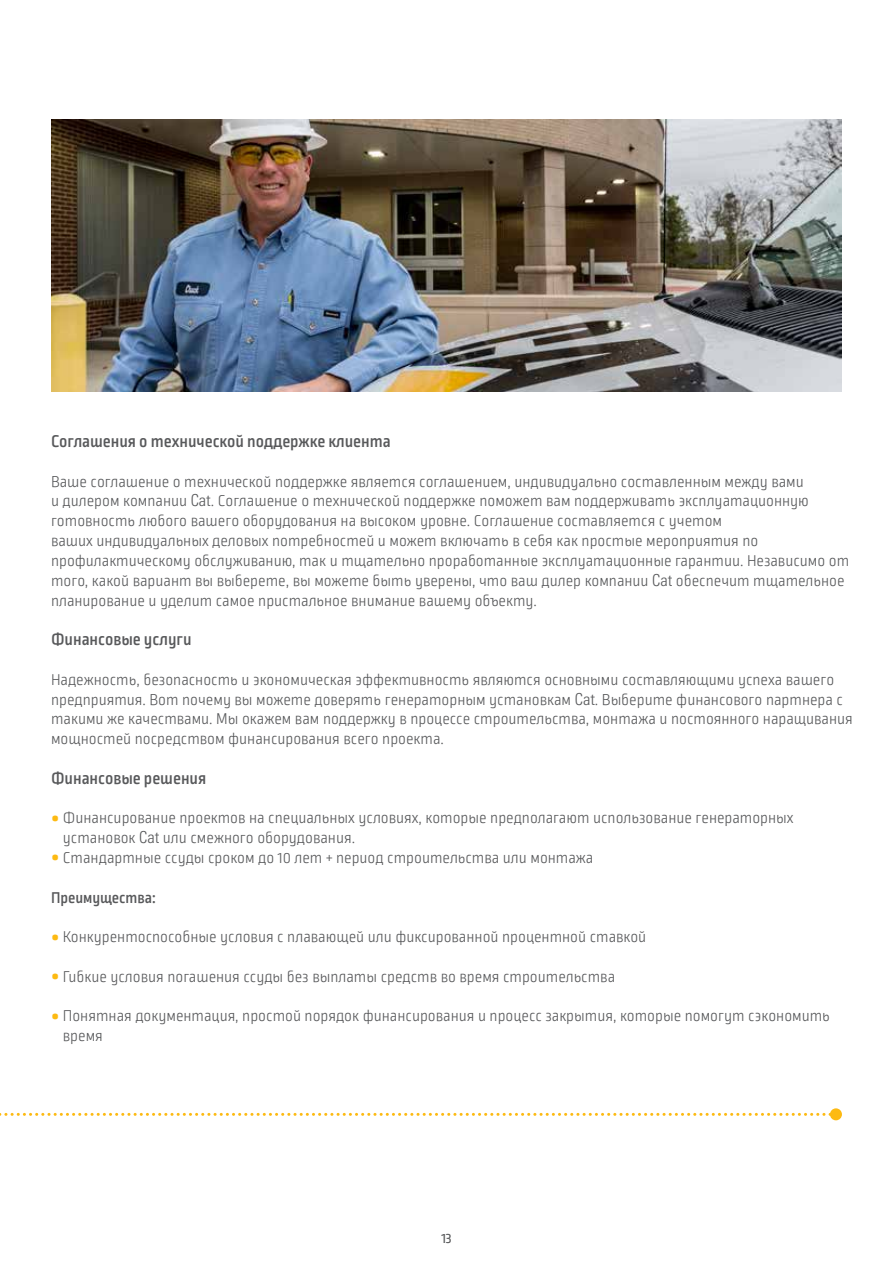
<style>
.page{position:relative;width:893px;height:1263px;background:#fff}
.page>*{position:absolute;margin:0;border:0;box-sizing:border-box;transform-origin:0 0}
.t1{font:500 18px "Ropa Sans Pro";color:#58595b}
.t2{font:300 16.5px/19.8px "Ropa Sans Pro";color:#58595b}
.t3{font:500 16.5px "Ropa Sans Pro";color:#58595b}
.t4{font:15px "Ropa Sans Pro";color:#58595b}
.s1{font-family:"Univers LT Std";font-stretch:condensed}
.s2{font-weight:700;font-size:36px;color:#fdba12}
</style>
<div class="page">
<img style="left:51px;top:119px;width:791px;height:272px">
<svg style="left:0;top:1113px;width:830px;height:3px"></svg>
<div style="left:830px;top:1108px;width:12px;height:12px;background:#fdba12;border-radius:50%"></div>
<p class="t1" style="left:51px;top:431px;width:341px">Соглашения о технической поддержке клиента</p>
<p class="t2" style="left:51px;top:472px;width:800px">Ваше соглашение о технической поддержке является соглашением, индивидуально составленным между вами<br>и дилером компании <span class="s1">Cat</span>. Соглашение о технической поддержке поможет вам поддерживать эксплуатационную готовность любого вашего оборудования на высоком уровне. Соглашение составляется с учетом<br>ваших индивидуальных деловых потребностей и может включать в себя как простые мероприятия по профилактическому обслуживанию, так и тщательно проработанные эксплуатационные гарантии. Независимо от того, какой вариант вы выберете, вы можете быть уверены, что ваш дилер компании <span class="s1">Cat</span> обеспечит тщательное планирование и уделит самое пристальное внимание вашему объекту.</p>
<p class="t1" style="left:51px;top:629px;width:142px">Финансовые услуги</p>
<p class="t2" style="left:51px;top:670px;width:803px">Надежность, безопасность и экономическая эффективность являются основными составляющими успеха вашего предприятия. Вот почему вы можете доверять генераторным установкам <span class="s1">Cat</span>. Выберите финансового партнера с такими же качествами. Мы окажем вам поддержку в процессе строительства, монтажа и постоянного наращивания мощностей посредством финансирования всего проекта.</p>
<p class="t1" style="left:51px;top:768px;width:157px">Финансовые решения</p>
<p class="t2" style="left:63px;top:809px;width:732px;text-indent:-12px"><span class="s2">•</span> Финансирование проектов на специальных условиях, которые предполагают использование генераторных установок <span class="s1">Cat</span> или смежного оборудования.</p>
<p class="t2" style="left:51px;top:849px;width:544px"><span class="s2">•</span> Стандартные ссуды сроком до 10 лет + период строительства или монтажа</p>
<p class="t3" style="left:51px;top:888px;width:106px">Преимущества:</p>
<p class="t2" style="left:51px;top:928px;width:597px"><span class="s2">•</span> Конкурентоспособные условия с плавающей или фиксированной процентной ставкой</p>
<p class="t2" style="left:51px;top:967px;width:566px"><span class="s2">•</span> Гибкие условия погашения ссуды без выплаты средств во время строительства</p>
<p class="t2" style="left:63px;top:1007px;width:769px;text-indent:-12px"><span class="s2">•</span> Понятная документация, простой порядок финансирования и процесс закрытия, которые помогут сэкономить время</p>
<p class="t4" style="left:441px;top:1230px;width:12px">13</p>
</div>
